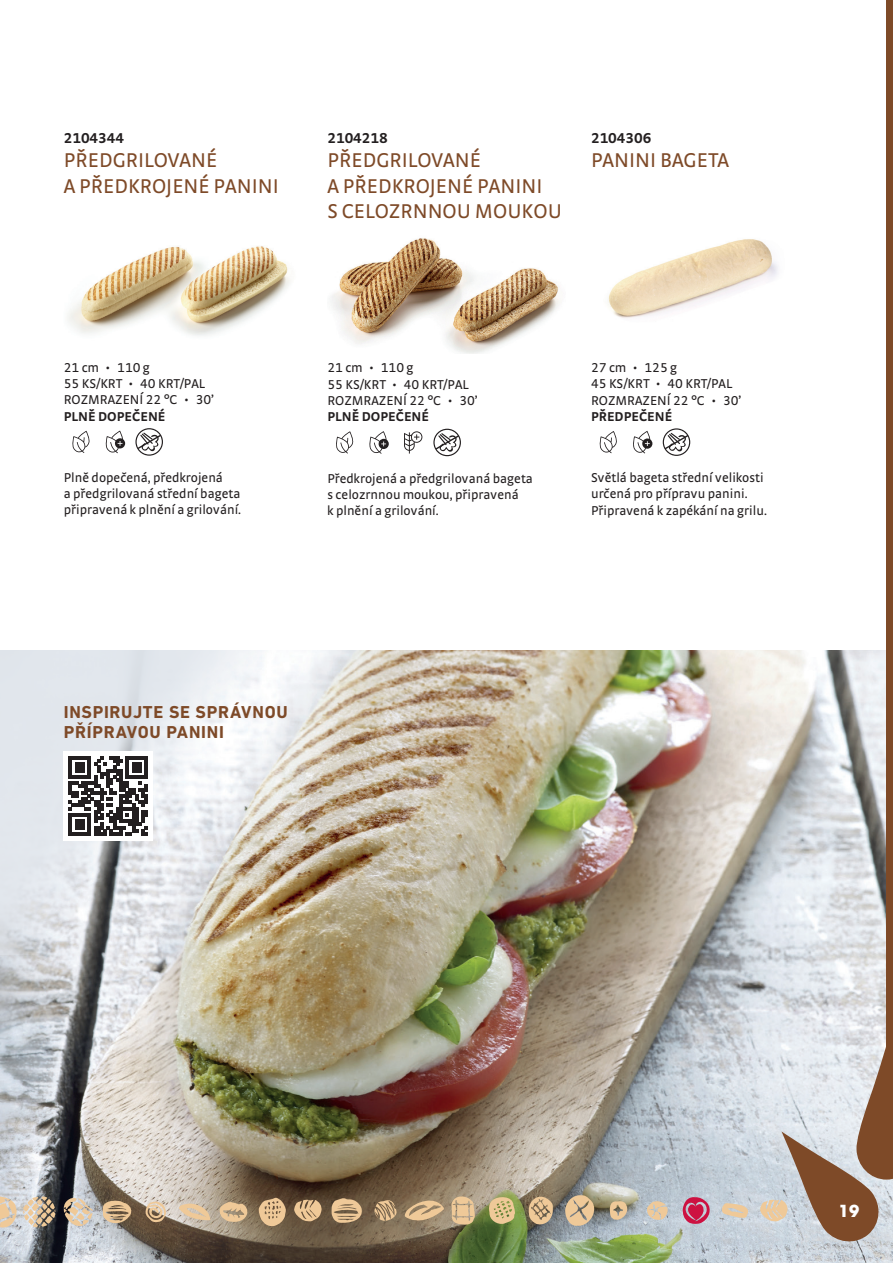
<style>
.page{position:relative;width:893px;height:1263px;background:#fff}
.page>*{position:absolute;margin:0;border:0;box-sizing:border-box;transform-origin:0 0}
.t1{font:21px/25.2px "Strada CE";color:#7e4a28}
.t2{font:700 17.55px/20.2px "DIN Next LT Pro";letter-spacing:.04em;color:#7e4a28}
.t3{font:700 16.5px "ITC Avant Garde Std";color:#fff}
.t4{font:700 15px "Strada CENOSF";color:#231f20}
.t5{font:13.5px/16.2px "Strada CENOSF";color:#231f20}
.t6{font:700 13.5px "Strada CE";letter-spacing:.005em;color:#231f20}
</style>
<div class="page">
<img style="left:0;top:651px;width:893px;height:612px">
<svg style="left:0;top:651px;width:327px;height:304px"></svg>
<img style="left:608px;top:239px;width:170px;height:79px">
<svg style="left:599px;top:431px;width:18px;height:22px"></svg>
<svg style="left:633px;top:431px;width:19px;height:22px"></svg>
<svg style="left:663px;top:428px;width:27px;height:28px"></svg>
<img style="left:330px;top:238px;width:230px;height:116px">
<svg style="left:336px;top:431px;width:18px;height:23px"></svg>
<svg style="left:369px;top:431px;width:20px;height:23px"></svg>
<svg style="left:404px;top:431px;width:18px;height:23px"></svg>
<svg style="left:433px;top:429px;width:28px;height:27px"></svg>
<img style="left:68px;top:246px;width:222px;height:90px">
<svg style="left:72px;top:431px;width:18px;height:22px"></svg>
<svg style="left:105px;top:431px;width:20px;height:22px"></svg>
<svg style="left:135px;top:428px;width:28px;height:28px"></svg>
<div style="left:64px;top:751px;width:89px;height:89px;background:#fff"></div>
<svg style="left:69px;top:756px;width:79px;height:79px"></svg>
<div style="left:886px;top:0;width:7px;height:1148px;background:#7e4a28"></div>
<svg style="left:218px;top:1201px;width:31px;height:21px"></svg>
<svg style="left:64px;top:1190px;width:28px;height:2px"></svg>
<svg style="left:63px;top:1198px;width:30px;height:28px"></svg>
<svg style="left:101px;top:1200px;width:32px;height:25px"></svg>
<svg style="left:146px;top:1201px;width:21px;height:21px"></svg>
<svg style="left:256px;top:1190px;width:33px;height:1px"></svg>
<svg style="left:258px;top:1198px;width:28px;height:28px"></svg>
<svg style="left:23px;top:1196px;width:32px;height:31px"></svg>
<svg style="left:179px;top:1203px;width:31px;height:17px"></svg>
<svg style="left:0;top:1196px;width:17px;height:33px"></svg>
<svg style="left:683px;top:1197px;width:29px;height:27px"></svg>
<svg style="left:721px;top:1203px;width:27px;height:15px"></svg>
<svg style="left:760px;top:1045px;width:133px;height:196px;background:#beb2ab"></svg>
<svg style="left:294px;top:1199px;width:28px;height:23px"></svg>
<svg style="left:450px;top:1194px;width:25px;height:31px"></svg>
<svg style="left:489px;top:1195px;width:26px;height:30px"></svg>
<svg style="left:643px;top:1229px;width:29px;height:1px"></svg>
<svg style="left:646px;top:1200px;width:22px;height:22px"></svg>
<svg style="left:565px;top:1195px;width:30px;height:31px"></svg>
<svg style="left:529px;top:1193px;width:24px;height:32px"></svg>
<svg style="left:331px;top:1197px;width:33px;height:26px"></svg>
<svg style="left:608px;top:1201px;width:20px;height:19px"></svg>
<svg style="left:372px;top:1190px;width:72px;height:35px;background:#9d8566"></svg>
<p class="t4" style="left:64px;top:128px;width:62px">2104344</p>
<h1 class="t1" style="left:64px;top:147px;width:216px">PŘEDGRILOVANÉ<br>A PŘEDKROJENÉ PANINI</h1>
<p class="t4" style="left:327px;top:128px;width:62px">2104218</p>
<h1 class="t1" style="left:327px;top:147px;width:236px">PŘEDGRILOVANÉ<br>A PŘEDKROJENÉ PANINI<br>S CELOZRNNOU MOUKOU</h1>
<p class="t4" style="left:591px;top:128px;width:62px">2104306</p>
<h1 class="t1" style="left:591px;top:147px;width:140px">PANINI BAGETA</h1>
<p class="t5" style="left:64px;top:359px;width:152px">21 cm • 110 g<br>55 KS/KRT • 40 KRT/PAL<br>ROZMRAZENÍ 22 °C • 30’</p>
<p class="t6" style="left:64px;top:407px;width:103px">PLNĚ DOPEČENÉ</p>
<p class="t5" style="left:64px;top:469px;width:179px">Plně dopečená, předkrojená<br>a předgrilovaná střední bageta připravená k plnění a grilování.</p>
<p class="t5" style="left:327px;top:359px;width:152px">21 cm • 110 g<br>55 KS/KRT • 40 KRT/PAL<br>ROZMRAZENÍ 22 °C • 30’</p>
<p class="t6" style="left:327px;top:408px;width:103px">PLNĚ DOPEČENÉ</p>
<p class="t5" style="left:327px;top:470px;width:207px">Předkrojená a předgrilovaná bageta s celozrnnou moukou, připravená<br>k plnění a grilování.</p>
<p class="t5" style="left:591px;top:359px;width:152px">27 cm • 125 g<br>45 KS/KRT • 40 KRT/PAL<br>ROZMRAZENÍ 22 °C • 30’</p>
<p class="t6" style="left:591px;top:408px;width:83px">PŘEDPEČENÉ</p>
<p class="t5" style="left:591px;top:469px;width:177px">Světlá bageta střední velikosti určená pro přípravu panini.<br>Připravená k zapékání na grilu.</p>
<p class="t2" style="left:64px;top:702px;width:226px">INSPIRUJTE SE SPRÁVNOU<br>PŘÍPRAVOU PANINI</p>
<p class="t3" style="left:839px;top:1200px;width:22px">19</p>
</div>
